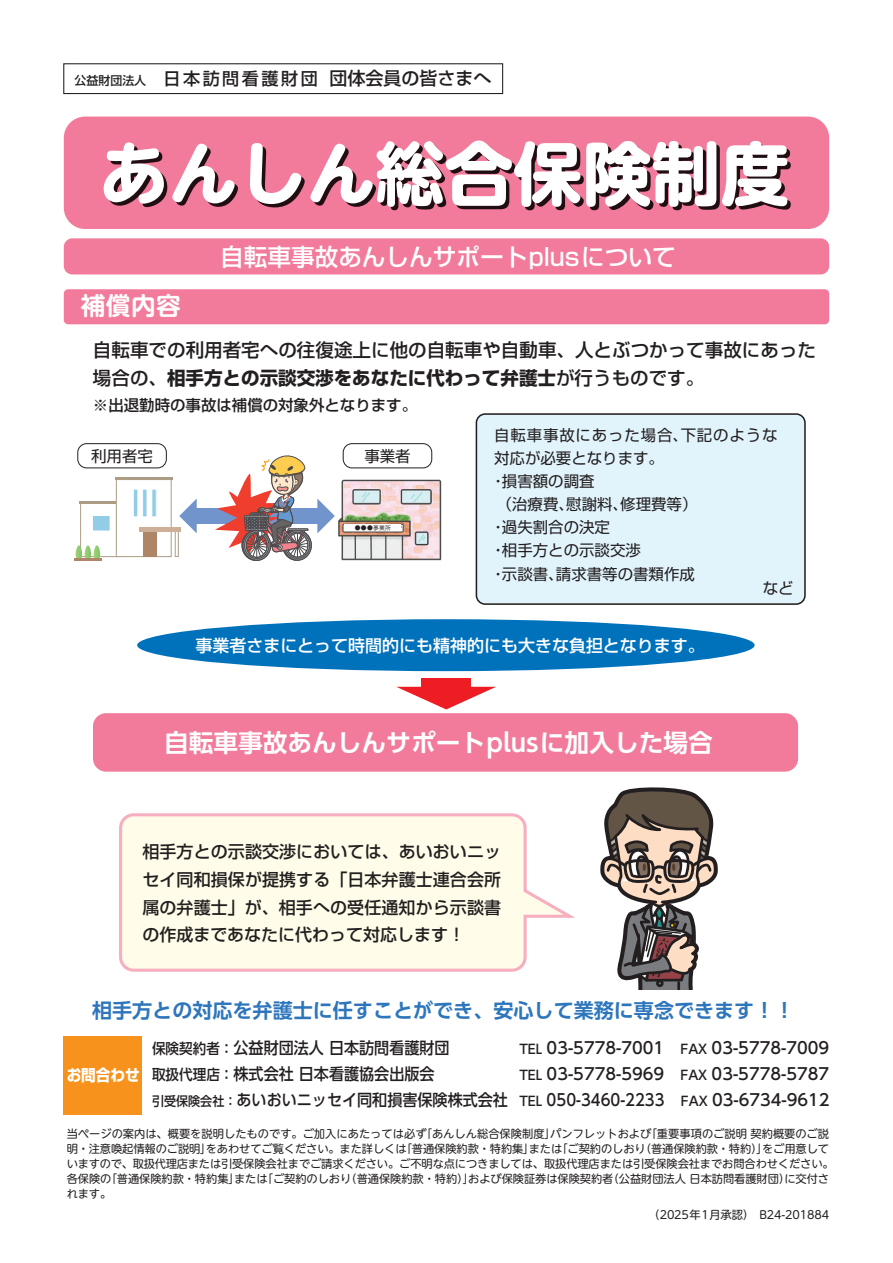
<style>
.page{position:relative;width:893px;height:1263px;background:#fff}
.page>*{position:absolute;margin:0;border:0;box-sizing:border-box;transform-origin:0 0}
.t1{font:700 69px "UD Shin M Go Pro";color:#231f20}
.t2{font:700 24.75px "UD Shin Go Pro De";color:#fff}
.t3{font:700 24.75px "Shin M Go Pro De";color:#fff}
.t4{font:500 24px "Shin Go Pro";color:#fff}
.t5{font:700 20.1px "UD Shin Go Pro De";color:#2e76bc}
.t6{font:500 18.45px/27.8px "Shin Go Pro";color:#231f20}
.t7{font:500 18px "Shin Go Pro";color:#231f20}
.t8{font:500 16.95px/27.8px "Shin Go Pro";letter-spacing:.005em;color:#231f20;text-align:justify}
.t9{font:500 16.95px "Shin Go Pro";color:#fff}
.t10{font:500 16.2px/26px "UD Shin Go Pro";color:#231f20;text-align:justify}
.t11{font:500 16.2px/26px "UD Shin Go Pro";color:#231f20;scale:.93 1}
.t12{font:700 15.75px "Shin Go Pro";color:#fff;scale:.93 1}
.t13{font:15.45px "Shin Go Pro";color:#231f20}
.t14{font:500 15.45px "Shin Go Pro";color:#231f20}
.t15{font:15.45px "Shin Go Pro";letter-spacing:.055em;color:#231f20}
.t16{font:11.25px/15px "UD Shin M Go Pro";letter-spacing:-.005em;color:#231f20}
.t17{font:5.85px "Jun 201 Pro";color:#231f20}
.s1{font-size:12px}
.s2{font-size:17.1px}
.s3{font-weight:700}
.s4{font-size:14.55px}
.s5{font-size:12.9px}
</style>
<div class="page">
<img style="left:338px;top:463px;width:104px;height:98px">
<div style="left:345px;top:524px;width:56px;height:7px;background:#fff"></div>
<div style="left:64px;top:1036px;width:78px;height:79px;background:#f7931d"></div>
<div style="left:64px;top:238px;width:765px;height:36px;background:#f27b9b;border-radius:9px"></div>
<div style="left:80px;top:503px;width:42px;height:54px;border:1px solid #ad9d85"></div>
<div style="left:92px;top:515px;width:18px;height:16px;background:#91cde6"></div>
<div style="left:92px;top:515px;width:18px;height:16px;border:1px solid #fff"></div>
<hr style="left:79px;top:501px;width:40px;height:3px;background:#ad9d85">
<div style="left:175px;top:529px;width:4px;height:28px;border:1px solid #ad9d85"></div>
<div style="left:116px;top:480px;width:55px;height:77px;background:#fff"></div>
<div style="left:116px;top:479px;width:56px;height:78px;border:1px solid #ad9d85"></div>
<div style="left:133px;top:489px;width:5px;height:28px;background:#91cde6"></div>
<div style="left:133px;top:489px;width:5px;height:28px;border:1px solid #fff"></div>
<hr style="left:143px;top:489px;width:4px;height:28px;background:#91cde6">
<div style="left:142px;top:489px;width:5px;height:28px;border:1px solid #fff"></div>
<hr style="left:152px;top:489px;width:4px;height:28px;background:#91cde6">
<div style="left:152px;top:489px;width:5px;height:28px;border:1px solid #fff"></div>
<div style="left:143px;top:528px;width:13px;height:29px;background:#ae8567"></div>
<div style="left:140px;top:527px;width:41px;height:5px;background:#cdaf97"></div>
<hr style="left:115px;top:477px;width:58px;height:3px;background:#ad9d85">
<svg style="left:75px;top:545px;width:25px;height:13px"></svg>
<hr style="left:74px;top:558px;width:28px;height:3px;background:#ae8567">
<div style="left:64px;top:289px;width:765px;height:35px;background:#f27b9b;border-radius:4px"></div>
<div style="left:137px;top:619px;width:618px;height:52px;background:#0072bc;border-radius:50%"></div>
<div style="left:188px;top:508px;width:135px;height:16px;background:#7294cc"></div>
<svg style="left:179px;top:498px;width:18px;height:35px"></svg>
<div style="left:422px;top:678px;width:49px;height:16px;background:#ee1d23"></div>
<svg style="left:397px;top:687px;width:99px;height:22px"></svg>
<div style="left:77px;top:443px;width:90px;height:25px;border:1px solid #231f20;border-radius:9px"></div>
<div style="left:343px;top:443px;width:89px;height:25px;border:1px solid #231f20;border-radius:9px"></div>
<div style="left:476px;top:414px;width:329px;height:190px;background:#e1f4fc;border-radius:9px"></div>
<div style="left:476px;top:413px;width:330px;height:192px;border:2px solid #231f20;border-radius:9px"></div>
<svg style="left:119px;top:813px;width:455px;height:159px;background:#fef9e9"></svg>
<div style="left:93px;top:713px;width:705px;height:59px;background:#f27b9b;border-radius:13px"></div>
<svg style="left:600px;top:787px;width:118px;height:202px"></svg>
<svg style="left:215px;top:455px;width:120px;height:106px"></svg>
<div style="left:64px;top:117px;width:765px;height:112px;background:#f27b9b;border-radius:21px"></div>
<div style="left:63px;top:63px;width:440px;height:31px;border:1px solid #231f20"></div>
<h3 class="t7" style="left:74px;top:64px;width:418px"><span class="s1">公益財団法人</span> <span class="s2">日本訪問看護財団</span> 団体会員の皆さまへ</h3>
<h1 class="t1" style="left:103px;top:121px;width:692px">あんしん総合保険制度</h1>
<h3 class="t4" style="left:220px;top:237px;width:457px">自転車事故あんしんサポートplusについて</h3>
<h2 class="t3" style="left:81px;top:286px;width:102px">補償内容</h2>
<h3 class="t6" style="left:93px;top:334px;width:725px">自転車での利用者宅への往復途上に他の自転車や自動車、人とぶつかって事故にあった場合の、<span class="s3">相手方との示談交渉をあなたに代わって弁護士</span>が行うものです。</h3>
<h3 class="t14" style="left:93px;top:392px;width:326px">※出退勤時の事故は補償の対象外となります。</h3>
<h3 class="t13" style="left:91px;top:443px;width:63px">利用者宅</h3>
<h3 class="t13" style="left:364px;top:443px;width:48px">事業者</h3>
<h3 class="t15" style="left:494px;top:422px;width:285px">自転車事故にあった場合、下記のような</h3>
<h3 class="t13" style="left:494px;top:445px;width:171px">対応が必要となります。</h3>
<h3 class="t13" style="left:490px;top:468px;width:106px">・損害額の調査</h3>
<h3 class="t13" style="left:497px;top:491px;width:202px">（治療費、慰謝料、修理費等）</h3>
<h3 class="t13" style="left:490px;top:515px;width:121px">・過失割合の決定</h3>
<h3 class="t13" style="left:490px;top:538px;width:152px">・相手方との示談交渉</h3>
<h3 class="t13" style="left:490px;top:561px;width:206px">・示談書、請求書等の書類作成</h3>
<p class="t17" style="left:355px;top:523px;width:38px">●●●事業所</p>
<h3 class="t13" style="left:763px;top:575px;width:32px">など</h3>
<h3 class="t9" style="left:195px;top:632px;width:511px">事業者さまにとって時間的にも精神的にも大きな負担となります。</h3>
<h2 class="t2" style="left:164px;top:722px;width:550px">自転車事故あんしんサポートplusに加入した場合</h2>
<h3 class="t8" style="left:142px;top:836px;width:360px">相手方との示談交渉においては、あいおいニッセイ同和損保が提携する「日本弁護士連合会所属の弁護士」が、相手への受任通知から示談書の作成まであなたに代わって対応します！</h3>
<h3 class="t5" style="left:92px;top:993px;width:704px">相手方との対応を弁護士に任すことができ、安心して業務に専念できます！！</h3>
<h3 class="t12" style="left:67px;top:1063px;width:80px">お問合わせ</h3>
<h3 class="t11" style="left:152px;top:1034px;width:384px"><span class="s4">保険契約者：</span>公益財団法人 日本訪問看護財団<br><span class="s4">取扱代理店：</span>株式会社 日本看護協会出版会<br><span class="s5">引受保険会社：</span>あいおいニッセイ同和損害保険株式会社</h3>
<h3 class="t10" style="left:519px;top:1034px;width:312px"><span class="s5">TEL</span> 03-5778-7001　<span class="s5">FAX</span> 03-5778-7009<br><span class="s5">TEL</span> 03-5778-5969　<span class="s5">FAX</span> 03-5778-5787<br><span class="s5">TEL</span> 050-3460-2233 <span class="s5">FAX</span> 03-6734-9612</h3>
<p class="t16" style="left:67px;top:1126px;width:769px">当ページの案内は、概要を説明したものです。ご加入にあたっては必ず「あんしん総合保険制度」パンフレットおよび「重要事項のご説明 契約概要のご説明・注意喚起情報のご説明」をあわせてご覧ください。また詳しくは「普通保険約款・特約集」または「ご契約のしおり（普通保険約款・特約）」をご用意していますので、取扱代理店または引受保険会社までご請求ください。ご不明な点につきましては、取扱代理店または引受保険会社までお問合わせください。各保険の「普通保険約款・特約集」または「ご契約のしおり（普通保険約款・特約）」および保険証券は保険契約者（公益財団法人 日本訪問看護財団）に交付されます。</p>
<p class="t16" style="left:648px;top:1206px;width:182px">（2025年1月承認）　B24-201884</p>
</div>
